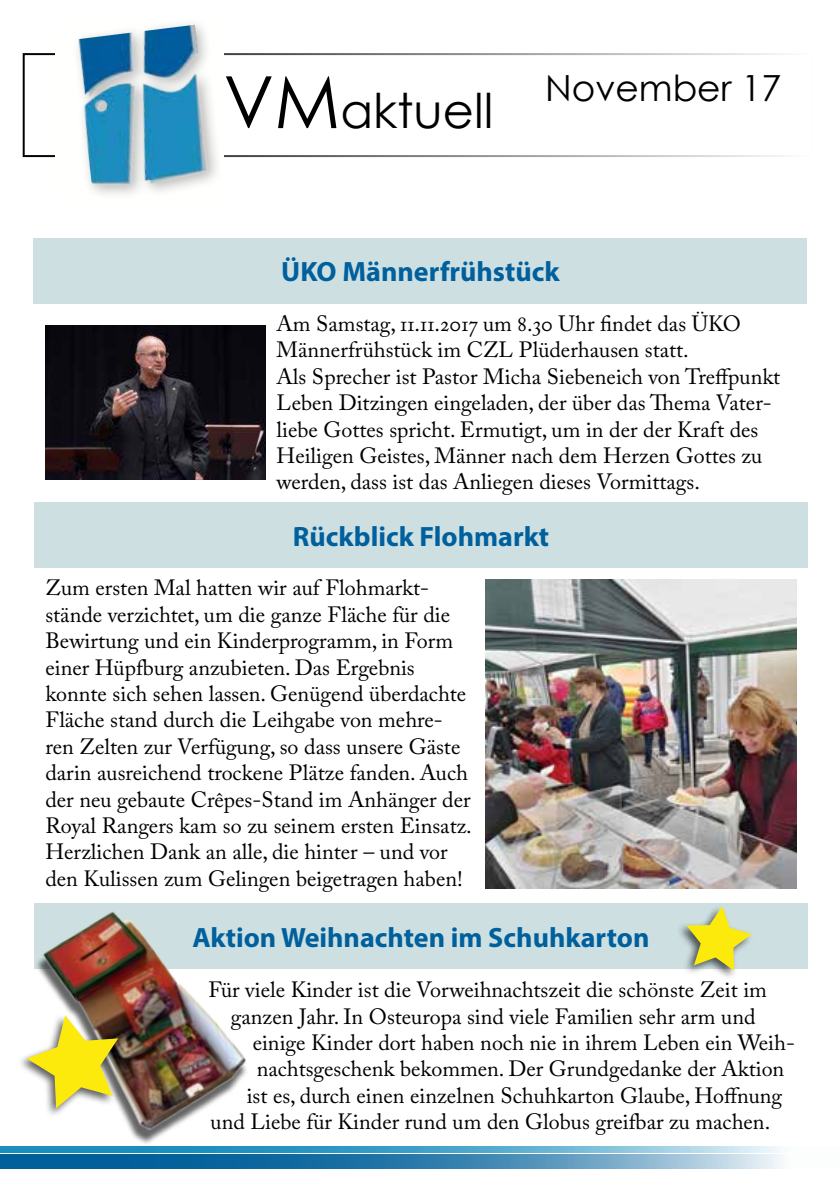
<style>
.page{position:relative;width:840px;height:1191px;background:#fff}
.page>*{position:absolute;margin:0;border:0;box-sizing:border-box;transform-origin:0 0}
.t1{font:48px "Century Gothic";color:#000}
.t2{font:36px "Century Gothic";color:#000}
.t3{font:700 28px "Myriad Pro";color:#00609d}
.t4{font:22px/26.4px "Adobe Caslon Pro";color:#000}
.s1{font-size:72px}
</style>
<div class="page">
<svg style="left:0;top:1154px;width:783px;height:14px;background:#5c99be"></svg>
<svg style="left:0;top:1146px;width:780px;height:6px;background:#6bb6d4"></svg>
<img style="left:78px;top:25px;width:135px;height:165px">
<div style="left:33px;top:238px;width:773px;height:65px;background:#cddfe0"></div>
<div style="left:34px;top:502px;width:773px;height:66px;background:#cddfe0"></div>
<img style="left:485px;top:579px;width:311px;height:310px">
<img style="left:46px;top:326px;width:219px;height:153px">
<div style="left:34px;top:903px;width:773px;height:65px;background:#cddfe0"></div>
<img style="left:19px;top:911px;width:248px;height:258px">
<div style="left:17px;top:1013px;width:103px;height:105px;background:#000;opacity:.64"></div>
<svg style="left:27px;top:1015px;width:91px;height:93px"></svg>
<div style="left:675px;top:903px;width:78px;height:78px;background:#000;opacity:.64"></div>
<svg style="left:686px;top:906px;width:65px;height:64px"></svg>
<h1 class="t1" style="left:223px;top:81px;width:271px"><span class="s1">VM</span>aktuell</h1>
<h2 class="t2" style="left:545px;top:66px;width:237px">November 17</h2>
<p class="t3" style="left:281px;top:254px;width:280px">ÜKO Männerfrühstück</p>
<p class="t4" style="left:276px;top:310px;width:505px">Am Samstag, 11.11.2017 um 8.30 Uhr findet das ÜKO Männerfrühstück im CZL Plüderhausen statt.<br>Als Sprecher ist Pastor Micha Siebeneich von Treffpunkt Leben Ditzingen eingeladen, der über das Thema Vater&shy;liebe Gottes spricht. Ermutigt, um in der der Kraft des Heiligen Geistes, Männer nach dem Herzen Gottes zu werden, dass ist das Anliegen dieses Vormittags.</p>
<p class="t3" style="left:292px;top:518px;width:258px">Rückblick Flohmarkt</p>
<p class="t4" style="left:45px;top:574px;width:428px">Zum ersten Mal hatten wir auf Flohmarkt&shy;stände verzichtet, um die ganze Fläche für die Bewirtung und ein Kinderprogramm, in Form einer Hüpfburg anzubieten. Das Ergebnis konnte sich sehen lassen. Genügend überdachte Fläche stand durch die Leihgabe von mehre&shy;ren Zelten zur Verfügung, so dass unsere Gäste darin ausreichend trockene Plätze fanden. Auch der neu gebaute Crêpes-Stand im Anhänger der Royal Rangers kam so zu seinem ersten Einsatz.<br>Herzlichen Dank an alle, die hinter – und vor den Kulissen zum Gelingen beigetragen haben!</p>
<p class="t3" style="left:192px;top:918px;width:458px">Aktion Weihnachten im Schuhkarton</p>
<p class="t4" style="left:208px;top:976px;width:559px">Für viele Kinder ist die Vorweihnachtszeit die schönste Zeit im</p>
<p class="t4" style="left:230px;top:1003px;width:526px">ganzen Jahr. In Osteuropa sind viele Familien sehr arm und</p>
<p class="t4" style="left:252px;top:1029px;width:543px">einige Kinder dort haben noch nie in ihrem Leben ein Weih-</p>
<p class="t4" style="left:256px;top:1055px;width:529px">nachtsgeschenk bekommen. Der Grundgedanke der Aktion</p>
<p class="t4" style="left:246px;top:1082px;width:537px">ist es, durch einen einzelnen Schuhkarton Glaube, Hoffnung</p>
<p class="t4" style="left:210px;top:1108px;width:560px">und Liebe für Kinder rund um den Globus greifbar zu machen.</p>
</div>
